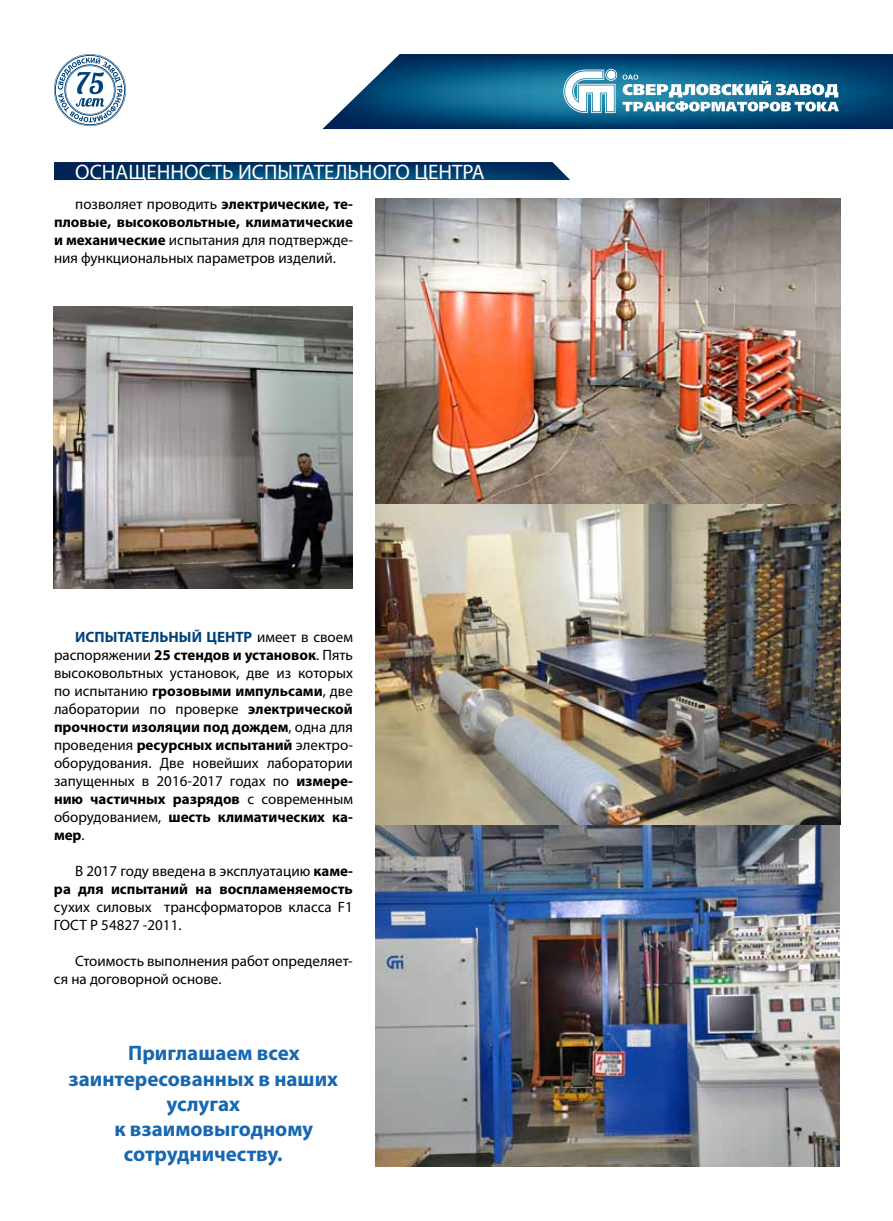
<style>
.page{position:relative;width:893px;height:1221px;background:#fff}
.page>*{position:absolute;margin:0;border:0;box-sizing:border-box;transform-origin:0 0}
.t1{font:700 21px "Myriad Pro";color:#1767b0}
.t2{font:21px "Myriad Pro";color:#fff}
.t3{font:15px/18px "Myriad Pro";color:#000;text-align:justify}
.t4{font:700 15px/18px "Myriad Pro";color:#000;text-align:right}
.s1{font-weight:700}
.s2{font-weight:700;color:#00427a}
.s3{font-weight:400}
</style>
<div class="page">
<svg style="left:54px;top:162px;width:516px;height:18px;background:#053d6b"></svg>
<svg style="left:54px;top:54px;width:72px;height:72px"></svg>
<svg style="left:322px;top:54px;width:571px;height:75px;background:#326e92"></svg>
<img style="left:376px;top:198px;width:464px;height:968px">
<img style="left:54px;top:306px;width:299px;height:282px">
<h1 class="t2" style="left:75px;top:159px;width:411px">ОСНАЩЕННОСТЬ ИСПЫТАТЕЛЬНОГО ЦЕНТРА</h1>
<p class="t3" style="left:54px;top:195px;width:300px;text-indent:21px">позволяет проводить <span class="s1">электрические, те&shy;пловые, высоковольтные, климатические и механические</span> испытания для подтвержде&shy;ния функциональных параметров изделий.</p>
<p class="t3" style="left:54px;top:627px;width:300px;text-indent:21px"><span class="s2">ИСПЫТАТЕЛЬНЫЙ ЦЕНТР</span> имеет в своем распоряжении <span class="s1">25 стендов и установок</span>. Пять высоковольтных установок, две из которых по испытанию <span class="s1">грозовыми импульсами</span>, две лаборатории по проверке <span class="s1">электрической прочности изоляции под дождем</span>, одна для проведения <span class="s1">ресурсных испытаний</span> электро&shy;оборудования. Две новейших лаборатории запущенных в 2016-2017 годах по <span class="s1">измере&shy;нию частичных разрядов</span> с современным оборудованием, <span class="s1">шесть климатических ка&shy;мер</span>.</p>
<p class="t4" style="left:54px;top:861px;width:300px"><span class="s3">В 2017 году введена в эксплуатацию</span> каме-<br>ра для испытаний на воспламеняемость</p>
<p class="t3" style="left:54px;top:897px;width:300px">сухих силовых трансформаторов класса F1<br>ГОСТ Р 54827 -2011.</p>
<p class="t3" style="left:54px;top:951px;width:300px;text-indent:21px">Стоимость выполнения работ определяет&shy;ся на договорной основе.</p>
<h1 class="t1" style="left:128px;top:1039px;width:173px">Приглашаем всех</h1>
<h1 class="t1" style="left:68px;top:1064px;width:271px">заинтересованных в наших</h1>
<h1 class="t1" style="left:166px;top:1089px;width:75px">услугах</h1>
<h1 class="t1" style="left:115px;top:1115px;width:200px">к взаимовыгодному</h1>
<h1 class="t1" style="left:124px;top:1140px;width:160px">сотрудничеству.</h1>
</div>
